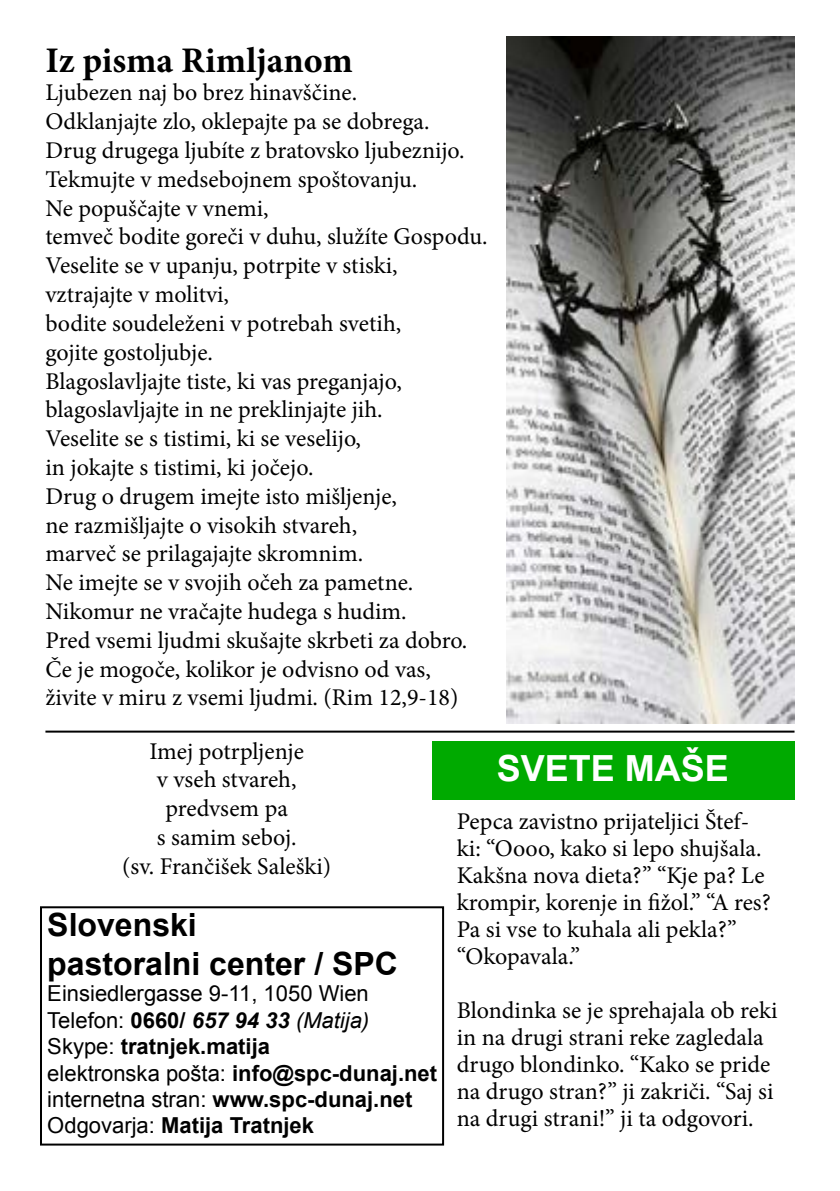
<style>
.page{position:relative;width:840px;height:1191px;background:#fff}
.page>*{position:absolute;margin:0;border:0;box-sizing:border-box;transform-origin:0 0}
.t1{font:700 36px "Minion Pro";color:#000}
.t2{font:700 36px "Arial";color:#fff}
.t3{font:700 32px/38.4px "Arial";color:#000}
.t4{font:24px/28.8px "Minion Pro";color:#000}
.t5{font:22px/26.4px "Arial";color:#000}
.s1{font-weight:700}
.s2{font-weight:700;font-style:italic}
.s3{font-style:italic}
</style>
<div class="page">
<div style="left:40px;top:906px;width:404px;height:239px;border:2px solid #000"></div>
<img style="left:506px;top:37px;width:288px;height:686px">
<hr style="left:45px;top:730px;width:749px;height:2px;background:#000">
<div style="left:432px;top:741px;width:362px;height:59px;background:#0a0"></div>
<h1 class="t1" style="left:45px;top:35px;width:308px">Iz pisma Rimljanom</h1>
<p class="t4" style="left:45px;top:78px;width:443px">Ljubezen naj bo brez hinavščine.<br>Odklanjajte zlo, oklepajte pa se dobrega.<br>Drug drugega ljubíte z bratovsko ljubeznijo.<br>Tekmujte v medsebojnem spoštovanju.<br>Ne popuščajte v vnemi,<br>temveč bodite goreči v duhu, služíte Gospodu.<br>Veselite se v upanju, potrpite v stiski, vztrajajte v molitvi,<br>bodite soudeleženi v potrebah svetih,<br>gojite gostoljubje.<br>Blagoslavljajte tiste, ki vas preganjajo, blagoslavljajte in ne preklinjajte jih.<br>Veselite se s tistimi, ki se veselijo,<br>in jokajte s tistimi, ki jočejo.<br>Drug o drugem imejte isto mišljenje,<br>ne razmišljajte o visokih stvareh,<br>marveč se prilagajajte skromnim.<br>Ne imejte se v svojih očeh za pametne.<br>Nikomur ne vračajte hudega s hudim.<br>Pred vsemi ljudmi skušajte skrbeti za dobro.<br>Če je mogoče, kolikor je odvisno od vas, živite v miru z vsemi ljudmi. (Rim 12,9-18)</p>
<p class="t4" style="left:122px;top:736px;width:210px;text-align:center">Imej potrpljenje<br>v vseh stvareh, predvsem pa<br>s samim seboj.<br>(sv. Frančišek Saleški)</p>
<h2 class="t3" style="left:47px;top:907px;width:352px">Slovenski<br>pastoralni center / SPC</h2>
<p class="t5" style="left:47px;top:980px;width:391px">Einsiedlergasse 9-11, 1050 Wien Telefon: <span class="s1">0660/</span> <span class="s2">657 94 33</span> <span class="s3">(Matija)<br></span>Skype: <span class="s1">tratnjek.matija<br></span>elektronska pošta: <span class="s1">info@spc-dunaj.net </span>internetna stran: <span class="s1">www.spc-dunaj.net </span>Odgovarja: <span class="s1">Matija Tratnjek</span></p>
<h1 class="t2" style="left:496px;top:744px;width:234px">SVETE MAŠE</h1>
<p class="t4" style="left:456px;top:807px;width:315px;line-height:27px">Pepca zavistno prijateljici Štef&shy;ki: “Oooo, kako si lepo shujšala.<br>Kakšna nova dieta?” “Kje pa? Le krompir, korenje in fižol.” “A res?<br>Pa si vse to kuhala ali pekla?” “Okopavala.”</p>
<p class="t4" style="left:456px;top:996px;width:322px;line-height:27px">Blondinka se je sprehajala ob reki in na drugi strani reke zagledala drugo blondinko. “Kako se pride na drugo stran?” ji zakriči. “Saj si na drugi strani!” ji ta odgovori.</p>
</div>
